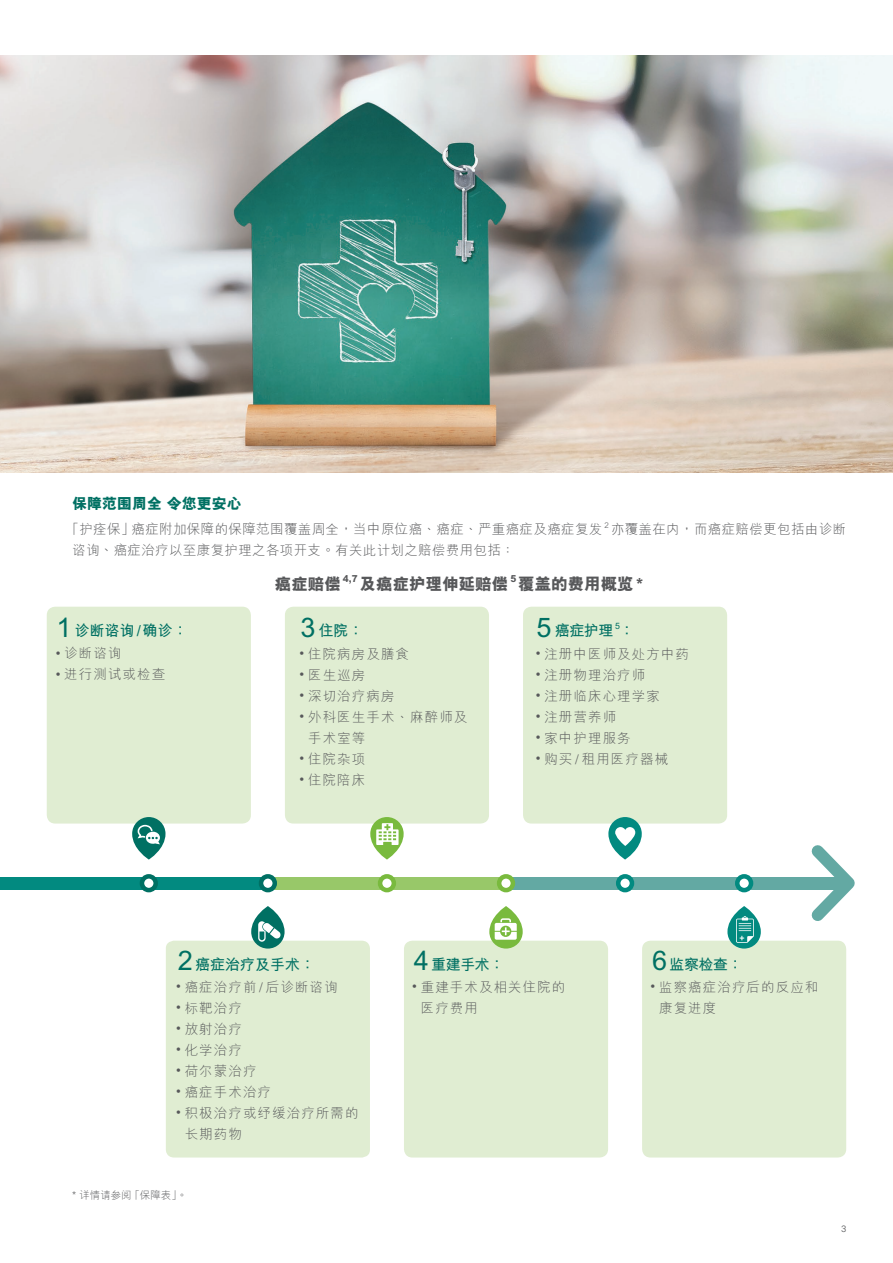
<style>
.page{position:relative;width:893px;height:1263px;background:#fff}
.page>*{position:absolute;margin:0;border:0;box-sizing:border-box;transform-origin:0 0}
.t1{font:700 27px "M Hei HKS";color:#007063}
.t2{font:800 16.5px "M Hei HKS";color:#57585a}
.t3{font:700 15px "M Hei HKS";color:#007063}
.t4{font:800 15px "M Hei HKS";color:#007063}
.t5{font:300 13.5px/21px "M Hei HKS";letter-spacing:.08em;color:#57585a}
.t6{font:300 13.5px "M Hei HKS";letter-spacing:.025em;color:#57585a}
.t7{font:300 10.5px "M Hei HKS";color:#57585a}
.t8{font:800 9.6px "M Hei HKS";color:#57585a}
.t9{font:9px "Eina 04";color:#57585a}
.t10{font:700 8.7px "M Hei HKS";color:#007063}
.t11{font:300 7.8px "M Hei HKS";color:#57585a}
.s1{font-family:"Arial";font-weight:400}
</style>
<div class="page">
<img style="left:0;top:55px;width:893px;height:417px">
<div style="left:47px;top:607px;width:204px;height:216px;background:#e0edd2;border-radius:9px"></div>
<div style="left:523px;top:607px;width:204px;height:216px;background:#e0edd2;border-radius:9px"></div>
<div style="left:642px;top:941px;width:204px;height:216px;background:#e0edd2;border-radius:9px"></div>
<div style="left:404px;top:941px;width:204px;height:216px;background:#e0edd2;border-radius:9px"></div>
<div style="left:166px;top:941px;width:204px;height:216px;background:#e0edd2;border-radius:8px"></div>
<div style="left:285px;top:607px;width:204px;height:216px;background:#e0edd2;border-radius:9px"></div>
<svg style="left:132px;top:817px;width:33px;height:42px"></svg>
<svg style="left:727px;top:906px;width:34px;height:42px"></svg>
<svg style="left:370px;top:817px;width:34px;height:42px"></svg>
<svg style="left:489px;top:906px;width:34px;height:42px"></svg>
<svg style="left:608px;top:817px;width:34px;height:42px"></svg>
<svg style="left:251px;top:906px;width:34px;height:42px"></svg>
<svg style="left:736px;top:916px;width:18px;height:27px"></svg>
<svg style="left:495px;top:918px;width:22px;height:22px"></svg>
<svg style="left:258px;top:921px;width:23px;height:21px"></svg>
<svg style="left:137px;top:825px;width:23px;height:19px"></svg>
<svg style="left:376px;top:823px;width:23px;height:22px"></svg>
<svg style="left:615px;top:827px;width:20px;height:19px"></svg>
<div style="left:0;top:877px;width:268px;height:12px;background:#028a80"></div>
<div style="left:268px;top:877px;width:239px;height:12px;background:#98c869"></div>
<div style="left:507px;top:877px;width:335px;height:12px;background:#63a9a3"></div>
<svg style="left:141px;top:875px;width:15px;height:16px"></svg>
<div style="left:140px;top:874px;width:18px;height:18px;border:4px solid #007063;border-radius:50%"></div>
<svg style="left:380px;top:876px;width:14px;height:14px"></svg>
<div style="left:378px;top:874px;width:18px;height:18px;border:4px solid #79ba3e;border-radius:50%"></div>
<svg style="left:261px;top:876px;width:14px;height:14px"></svg>
<div style="left:259px;top:874px;width:18px;height:18px;border:4px solid #007063;border-radius:50%"></div>
<svg style="left:499px;top:876px;width:14px;height:14px"></svg>
<div style="left:497px;top:874px;width:18px;height:18px;border:4px solid #79ba3e;border-radius:50%"></div>
<svg style="left:618px;top:876px;width:14px;height:14px"></svg>
<div style="left:616px;top:874px;width:18px;height:18px;border:4px solid #028a80;border-radius:50%"></div>
<svg style="left:736px;top:875px;width:16px;height:16px"></svg>
<div style="left:735px;top:874px;width:18px;height:18px;border:4px solid #028a80;border-radius:50%"></div>
<svg style="left:801px;top:845px;width:54px;height:76px"></svg>
<p class="t4" style="left:72px;top:493px;width:171px">保障範圍周全 令您更安心</p>
<p class="t6" style="left:66px;top:520px;width:538px">「護痊保」癌症附加保障的保障範圍覆蓋周全，當中原位癌、癌症、嚴重癌症及癌症復發</p>
<p class="t11" style="left:605px;top:519px;width:6px">2</p>
<p class="t6" style="left:611px;top:520px;width:237px">亦覆蓋在內，而癌症賠償更包括由診斷</p>
<p class="t6" style="left:72px;top:541px;width:444px">諮詢丶癌症治療以至康復護理之各項開支。有關此計劃之賠償費用包括：</p>
<p class="t2" style="left:275px;top:573px;width:67px">癌症賠償</p>
<p class="t8" style="left:343px;top:572px;width:16px">4,7</p>
<p class="t2" style="left:360px;top:573px;width:150px">及癌症護理伸延賠償</p>
<p class="t8" style="left:510px;top:572px;width:7px">5</p>
<p class="t2" style="left:518px;top:573px;width:127px">覆蓋的費用概覽*</p>
<h1 class="t1" style="left:57px;top:607px;width:17px">1</h1>
<p class="t3" style="left:75px;top:620px;width:114px">診斷諮詢/確診：</p>
<h1 class="t1" style="left:300px;top:607px;width:17px">3</h1>
<h1 class="t1" style="left:537px;top:607px;width:17px">5</h1>
<p class="t10" style="left:615px;top:619px;width:6px">5</p>
<p class="t3" style="left:319px;top:620px;width:46px">住院：</p>
<p class="t3" style="left:555px;top:620px;width:81px">癌症護理：</p>
<p class="t5" style="left:56px;top:642px;width:67px"><span class="s1">•</span> 診斷諮詢</p>
<p class="t5" style="left:56px;top:663px;width:111px"><span class="s1">•</span> 進行測試或檢查</p>
<p class="t5" style="left:300px;top:642px;width:111px"><span class="s1">•</span> 住院病房及膳食</p>
<p class="t5" style="left:300px;top:664px;width:67px"><span class="s1">•</span> 醫生巡房</p>
<p class="t5" style="left:300px;top:685px;width:96px"><span class="s1">•</span> 深切治療病房</p>
<p class="t5" style="left:308px;top:706px;width:161px;text-indent:-9px"><span class="s1">•</span> 外科醫生手術、麻醉師及手術室等</p>
<p class="t5" style="left:300px;top:748px;width:67px"><span class="s1">•</span> 住院雜項</p>
<p class="t5" style="left:300px;top:769px;width:67px"><span class="s1">•</span> 住院陪床</p>
<p class="t5" style="left:536px;top:643px;width:155px"><span class="s1">•</span> 註冊中醫師及處方中藥</p>
<p class="t5" style="left:536px;top:664px;width:111px"><span class="s1">•</span> 註冊物理治療師</p>
<p class="t5" style="left:536px;top:685px;width:126px"><span class="s1">•</span> 註冊臨床心理學家</p>
<p class="t5" style="left:536px;top:706px;width:82px"><span class="s1">•</span> 註冊營養師</p>
<p class="t5" style="left:536px;top:727px;width:96px"><span class="s1">•</span> 家中護理服務</p>
<p class="t5" style="left:536px;top:748px;width:134px"><span class="s1">•</span> 購買/租用醫療器械</p>
<h1 class="t1" style="left:178px;top:941px;width:17px">2</h1>
<h1 class="t1" style="left:414px;top:941px;width:17px">4</h1>
<h1 class="t1" style="left:652px;top:941px;width:17px">6</h1>
<p class="t3" style="left:195px;top:953px;width:121px">癌症治療及手術：</p>
<p class="t3" style="left:431px;top:953px;width:75px">重建手術：</p>
<p class="t3" style="left:670px;top:953px;width:75px">監察檢查：</p>
<p class="t5" style="left:176px;top:976px;width:163px"><span class="s1">•</span> 癌症治療前/後診斷諮詢</p>
<p class="t5" style="left:176px;top:997px;width:67px"><span class="s1">•</span> 標靶治療</p>
<p class="t5" style="left:176px;top:1018px;width:67px"><span class="s1">•</span> 放射治療</p>
<p class="t5" style="left:176px;top:1039px;width:67px"><span class="s1">•</span> 化學治療</p>
<p class="t5" style="left:176px;top:1060px;width:82px"><span class="s1">•</span> 荷爾蒙治療</p>
<p class="t5" style="left:176px;top:1081px;width:96px"><span class="s1">•</span> 癌症手術治療</p>
<p class="t5" style="left:185px;top:1102px;width:175px;text-indent:-9px"><span class="s1">•</span> 積極治療或紓緩治療所需的長期藥物</p>
<p class="t7" style="left:72px;top:1187px;width:116px">* 詳情請參閱 「保障表」。</p>
<p class="t5" style="left:421px;top:976px;width:146px;text-indent:-9px"><span class="s1">•</span> 重建手術及相關住院的醫療費用</p>
<p class="t5" style="left:659px;top:976px;width:161px;text-indent:-9px"><span class="s1">•</span> 監察癌症治療後的反應和康復進度</p>
<p class="t9" style="left:841px;top:1222px;width:7px">3</p>
</div>
